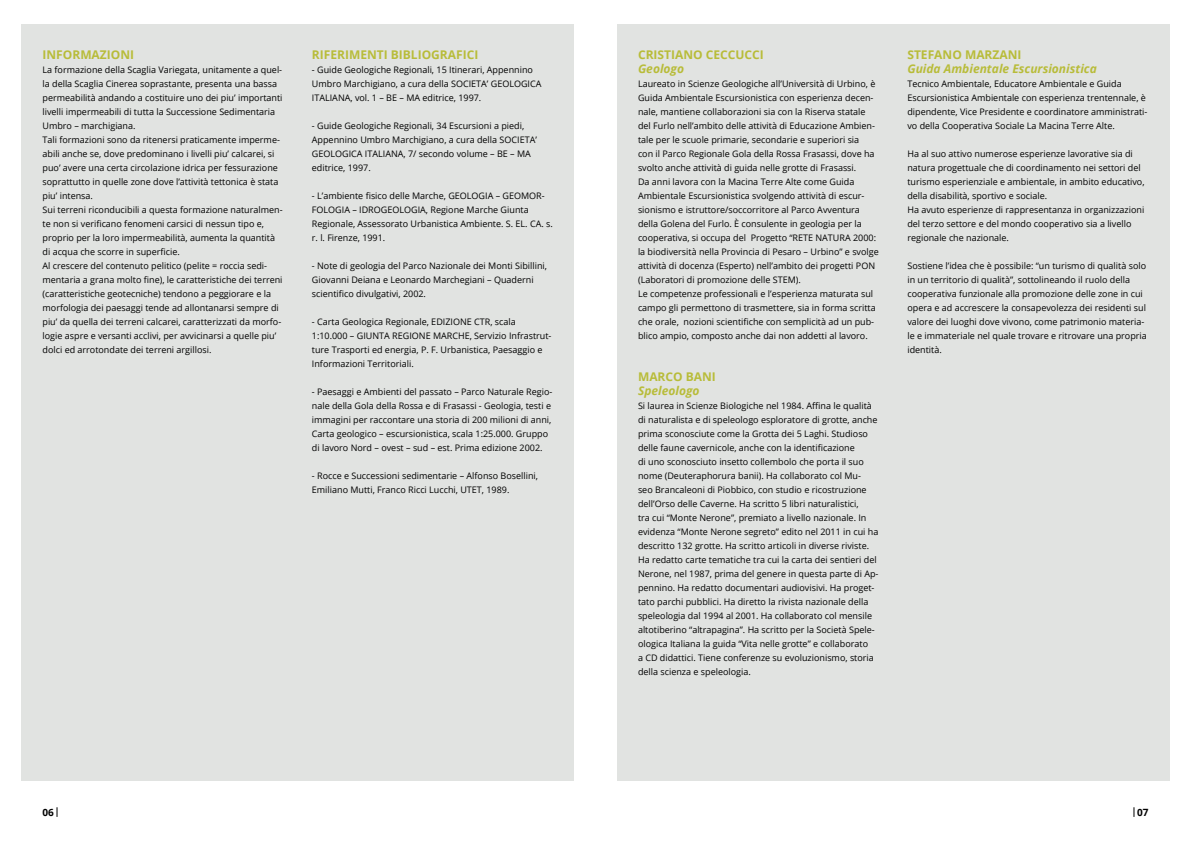
<style>
.page{position:relative;width:1191px;height:842px;background:#fff}
.page>*{position:absolute;margin:0;border:0;box-sizing:border-box;transform-origin:0 0}
.t1{font:700 12px "Open Sans";color:#b8bc39}
.t2{font:italic 700 12px "Open Sans";color:#b8bc39}
.t3{font:700 10px "Open Sans";color:#000}
.t4{font:9px/14px "Open Sans";color:#000}
</style>
<div class="page">
<div style="left:617px;top:24px;width:552px;height:757px;background:#e1e3e1"></div>
<div style="left:21px;top:24px;width:553px;height:757px;background:#e1e3e1"></div>
<h1 class="t1" style="left:43px;top:46px;width:93px">INFORMAZIONI</h1>
<p class="t4" style="left:43px;top:62px;width:241px">La formazione della Scaglia Variegata, unitamente a quel&shy;la della Scaglia Cinerea soprastante, presenta una bassa permeabilità andando a costituire uno dei piu’ importanti livelli impermeabili di tutta la Successione Sedimentaria Umbro – marchigiana.<br>Tali formazioni sono da ritenersi praticamente imperme&shy;abili anche se, dove predominano i livelli piu’ calcarei, si puo’ avere una certa circolazione idrica per fessurazione soprattutto in quelle zone dove l’attività tettonica è stata piu’ intensa.<br>Sui terreni riconducibili a questa formazione naturalmen&shy;te non si verificano fenomeni carsici di nessun tipo e, proprio per la loro impermeabilità, aumenta la quantità di acqua che scorre in superficie.<br>Al crescere del contenuto pelitico (pelite = roccia sedi&shy;mentaria a grana molto fine), le caratteristiche dei terreni (caratteristiche geotecniche) tendono a peggiorare e la morfologia dei paesaggi tende ad allontanarsi sempre di piu’ da quella dei terreni calcarei, caratterizzati da morfo&shy;logie aspre e versanti acclivi, per avvicinarsi a quelle piu’ dolci ed arrotondate dei terreni argillosi.</p>
<h1 class="t1" style="left:312px;top:46px;width:168px">RIFERIMENTI BIBLIOGRAFICI</h1>
<p class="t4" style="left:312px;top:62px;width:231px">- Guide Geologiche Regionali, 15 Itinerari, Appennino<br>Umbro Marchigiano, a cura della SOCIETA’ GEOLOGICA<br>ITALIANA, vol. 1 – BE – MA editrice, 1997.</p>
<p class="t4" style="left:312px;top:118px;width:226px">- Guide Geologiche Regionali, 34 Escursioni a piedi, Appennino Umbro Marchigiano, a cura della SOCIETA’ GEOLOGICA ITALIANA, 7/ secondo volume – BE – MA editrice, 1997.</p>
<p class="t4" style="left:312px;top:188px;width:242px">- L’ambiente fisico delle Marche, GEOLOGIA – GEOMOR-FOLOGIA – IDROGEOLOGIA, Regione Marche Giunta Regionale, Assessorato Urbanistica Ambiente. S. EL. CA. s. r. l. Firenze, 1991.</p>
<p class="t4" style="left:312px;top:258px;width:237px">- Note di geologia del Parco Nazionale dei Monti Sibillini,<br>Giovanni Deiana e Leonardo Marchegiani – Quaderni scientifico divulgativi, 2002.</p>
<p class="t4" style="left:312px;top:314px;width:241px">- Carta Geologica Regionale, EDIZIONE CTR, scala 1:10.000 – GIUNTA REGIONE MARCHE, Servizio Infrastrut&shy;ture Trasporti ed energia, P. F. Urbanistica, Paesaggio e Informazioni Territoriali.</p>
<p class="t4" style="left:312px;top:384px;width:242px">- Paesaggi e Ambienti del passato – Parco Naturale Regio&shy;nale della Gola della Rossa e di Frasassi - Geologia, testi e immagini per raccontare una storia di 200 milioni di anni, Carta geologico – escursionistica, scala 1:25.000. Gruppo di lavoro Nord – ovest – sud – est. Prima edizione 2002.</p>
<p class="t4" style="left:312px;top:468px;width:228px">- Rocce e Successioni sedimentarie – Alfonso Bosellini,<br>Emiliano Mutti, Franco Ricci Lucchi, UTET, 1989.</p>
<h1 class="t1" style="left:638px;top:46px;width:127px">CRISTIANO CECCUCCI</h1>
<h1 class="t2" style="left:638px;top:60px;width:48px">Geologo</h1>
<p class="t4" style="left:638px;top:76px;width:242px">Laureato in Scienze Geologiche all’Università di Urbino, è Guida Ambientale Escursionistica con esperienza decen&shy;nale, mantiene collaborazioni sia con la Riserva statale del Furlo nell’ambito delle attività di Educazione Ambien&shy;tale per le scuole primarie, secondarie e superiori sia<br>con il Parco Regionale Gola della Rossa Frasassi, dove ha svolto anche attività di guida nelle grotte di Frasassi.<br>Da anni lavora con la Macina Terre Alte come Guida Ambientale Escursionistica svolgendo attività di escur&shy;sionismo e istruttore/soccorritore al Parco Avventura della Golena del Furlo. È consulente in geologia per la cooperativa, si occupa del Progetto “RETE NATURA 2000: la biodiversità nella Provincia di Pesaro – Urbino” e svolge attività di docenza (Esperto) nell’ambito dei progetti PON (Laboratori di promozione delle STEM).<br>Le competenze professionali e l’esperienza maturata sul campo gli permettono di trasmettere, sia in forma scritta che orale, nozioni scientifiche con semplicità ad un pub&shy;blico ampio, composto anche dai non addetti al lavoro.</p>
<h1 class="t1" style="left:638px;top:368px;width:79px">MARCO BANI</h1>
<h1 class="t2" style="left:638px;top:382px;width:63px">Speleologo</h1>
<p class="t4" style="left:638px;top:398px;width:242px">Si laurea in Scienze Biologiche nel 1984. Affina le qualità di naturalista e di speleologo esploratore di grotte, anche prima sconosciute come la Grotta dei 5 Laghi. Studioso delle faune cavernicole, anche con la identificazione<br>di uno sconosciuto insetto collembolo che porta il suo nome (Deuteraphorura banii). Ha collaborato col Mu-<br>seo Brancaleoni di Piobbico, con studio e ricostruzione dell’Orso delle Caverne. Ha scritto 5 libri naturalistici,<br>tra cui “Monte Nerone”, premiato a livello nazionale. In evidenza “Monte Nerone segreto” edito nel 2011 in cui ha descritto 132 grotte. Ha scritto articoli in diverse riviste.<br>Ha redatto carte tematiche tra cui la carta dei sentieri del Nerone, nel 1987, prima del genere in questa parte di Ap&shy;pennino. Ha redatto documentari audiovisivi. Ha proget&shy;tato parchi pubblici. Ha diretto la rivista nazionale della speleologia dal 1994 al 2001. Ha collaborato col mensile altotiberino “altrapagina”. Ha scritto per la Società Spele&shy;ologica Italiana la guida “Vita nelle grotte” e collaborato<br>a CD didattici. Tiene conferenze su evoluzionismo, storia della scienza e speleologia.</p>
<h1 class="t1" style="left:907px;top:46px;width:116px">STEFANO MARZANI</h1>
<h1 class="t2" style="left:907px;top:60px;width:191px">Guida Ambientale Escursionistica</h1>
<p class="t4" style="left:907px;top:76px;width:241px">Tecnico Ambientale, Educatore Ambientale e Guida Escursionistica Ambientale con esperienza trentennale, è dipendente, Vice Presidente e coordinatore amministrati&shy;vo della Cooperativa Sociale La Macina Terre Alte.</p>
<p class="t4" style="left:907px;top:146px;width:239px">Ha al suo attivo numerose esperienze lavorative sia di natura progettuale che di coordinamento nei settori del turismo esperienziale e ambientale, in ambito educativo, della disabilità, sportivo e sociale.<br>Ha avuto esperienze di rappresentanza in organizzazioni del terzo settore e del mondo cooperativo sia a livello regionale che nazionale.</p>
<p class="t4" style="left:907px;top:258px;width:241px">Sostiene l’idea che è possibile: “un turismo di qualità solo in un territorio di qualità”, sottolineando il ruolo della cooperativa funzionale alla promozione delle zone in cui opera e ad accrescere la consapevolezza dei residenti sul valore dei luoghi dove vivono, come patrimonio materia&shy;le e immateriale nel quale trovare e ritrovare una propria identità.</p>
<p class="t3" style="left:43px;top:805px;width:13px">06</p>
<p class="t3" style="left:1137px;top:805px;width:13px">07</p>
</div>
